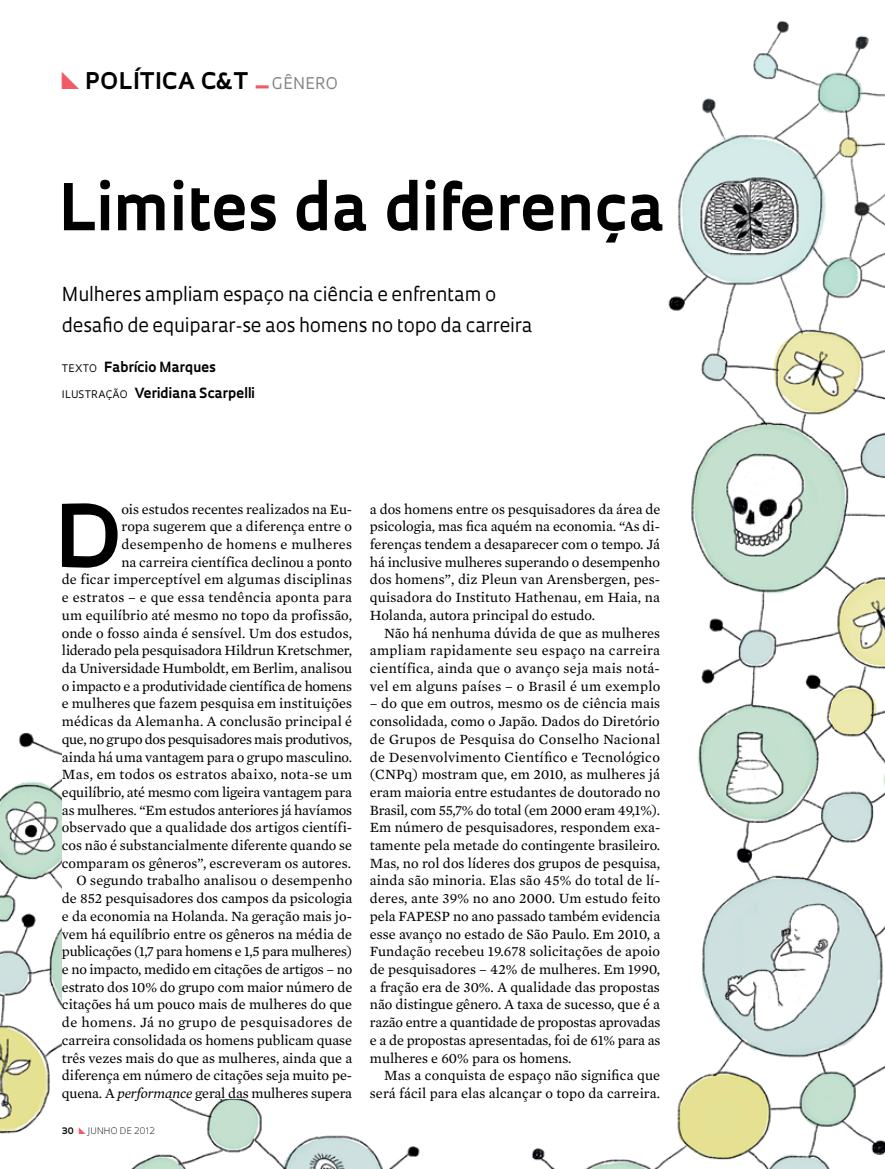
<style>
.page{position:relative;width:885px;height:1169px;background:#fff}
.page>*{position:absolute;margin:0;border:0;box-sizing:border-box;transform-origin:0 0}
.t1{font:700 83.55px "Oculum";color:#000}
.t2{font:700 62.7px "Oculum";color:#000}
.t3{font:700 22.35px "Oculum";letter-spacing:.035em;color:#000}
.t4{font:18.75px/30.9px "Oculum";letter-spacing:-.01em;color:#000}
.t5{font:14.4px/17.7px "Mercury Text G2";color:#000;text-align:justify}
.t6{font:700 13.65px/26px "Oculum";letter-spacing:-.005em;color:#000}
.t7{font:300 8.7px "Oculum";letter-spacing:.015em;color:#000}
.t8{font:700 8.7px "Oculum";color:#000}
.s1{font-size:24px;color:#f15b67}
.s2{font-weight:400;font-size:15.6px;color:#808285}
.s3{font-weight:400;font-size:10.2px}
.s4{font-style:italic}
</style>
<div class="page">
<img style="left:0;top:20px;width:885px;height:1148px">
<div style="left:62px;top:496px;width:290px;height:602px;background:#fff"></div>
<svg style="left:79px;top:1126px;width:7px;height:7px"></svg>
<svg style="left:62px;top:71px;width:17px;height:18px"></svg>
<h3 class="t3" style="left:85px;top:65px;width:255px">política c&amp;T <span class="s1">_</span><span class="s2">Gênero</span></h3>
<h2 class="t2" style="left:58px;top:164px;width:608px">Limites da diferença</h2>
<h3 class="t4" style="left:62px;top:278px;width:472px">Mulheres ampliam espaço na ciência e enfrentam o desafio de equiparar-se aos homens no topo da carreira</h3>
<p class="t6" style="left:62px;top:353px;width:194px"><span class="s3">texto</span> Fabrício Marques <span class="s3">ilustração</span> Veridiana Scarpelli</p>
<p class="t5" style="left:62px;top:499px;width:292px;text-align:right">ois estudos recentes realizados na Eu-<br>ropa sugerem que a diferença entre o desempenho de homens e mulheres<br>na carreira científica declinou a ponto<br>de ficar imperceptível em algumas disciplinas e estratos – e que essa tendência aponta para um equilíbrio até mesmo no topo da profissão, onde o fosso ainda é sensível. Um dos estudos, liderado pela pesquisadora Hildrun Kretschmer, da Universidade Humboldt, em Berlim, analisou o impacto e a produtividade científica de homens e mulheres que fazem pesquisa em instituições médicas da Alemanha. A conclusão principal é que, no grupo dos pesquisadores mais produtivos, ainda há uma vantagem para o grupo masculino.<br>Mas, em todos os estratos abaixo, nota-se um equilíbrio, até mesmo com ligeira vantagem para as mulheres. “Em estudos anteriores já havíamos observado que a qualidade dos artigos científi&shy;cos não é substancialmente diferente quando se comparam os gêneros”, escreveram os autores.<br>O segundo trabalho analisou o desempenho de 852 pesquisadores dos campos da psicologia e da economia na Holanda. Na geração mais jo&shy;vem há equilíbrio entre os gêneros na média de publicações (1,7 para homens e 1,5 para mulheres) e no impacto, medido em citações de artigos – no estrato dos 10% do grupo com maior número de citações há um pouco mais de mulheres do que de homens. Já no grupo de pesquisadores de carreira consolidada os homens publicam quase três vezes mais do que as mulheres, ainda que a diferença em número de citações seja muito pe&shy;quena. A <span class="s4">performance</span> geral das mulheres supera</p>
<h1 class="t1" style="left:54px;top:479px;width:66px">D</h1>
<p class="t8" style="left:62px;top:1124px;width:13px">30</p>
<p class="t7" style="left:88px;top:1124px;width:69px">JUNHO DE 2012</p>
<p class="t5" style="left:370px;top:499px;width:292px">a dos homens entre os pesquisadores da área de psicologia, mas fica aquém na economia. “As di&shy;ferenças tendem a desaparecer com o tempo. Já há inclusive mulheres superando o desempenho dos homens”, diz Pleun van Arensbergen, pes&shy;quisadora do Instituto Hathenau, em Haia, na Holanda, autora principal do estudo.</p>
<p class="t5" style="left:370px;top:623px;width:292px;text-indent:14px">Não há nenhuma dúvida de que as mulheres ampliam rapidamente seu espaço na carreira científica, ainda que o avanço seja mais notá&shy;vel em alguns países – o Brasil é um exemplo</p>
<p class="t5" style="left:370px;top:694px;width:292px">– do que em outros, mesmo os de ciência mais consolidada, como o Japão. Dados do Diretório de Grupos de Pesquisa do Conselho Nacional de Desenvolvimento Científico e Tecnológico (CNPq) mostram que, em 2010, as mulheres já eram maioria entre estudantes de doutorado no Brasil, com 55,7% do total (em 2000 eram 49,1%).<br>Em número de pesquisadores, respondem exa&shy;tamente pela metade do contingente brasileiro.<br>Mas, no rol dos líderes dos grupos de pesquisa, ainda são minoria. Elas são 45% do total de lí&shy;deres, ante 39% no ano 2000. Um estudo feito pela FAPESP no ano passado também evidencia esse avanço no estado de São Paulo. Em 2010, a Fundação recebeu 19.678 solicitações de apoio de pesquisadores – 42% de mulheres. Em 1990, a fração era de 30%. A qualidade das propostas não distingue gênero. A taxa de sucesso, que é a razão entre a quantidade de propostas aprovadas e a de propostas apresentadas, foi de 61% para as mulheres e 60% para os homens.</p>
<p class="t5" style="left:370px;top:1065px;width:292px;text-align:right">Mas a conquista de espaço não significa que será fácil para elas alcançar o topo da carreira.</p>
</div>
